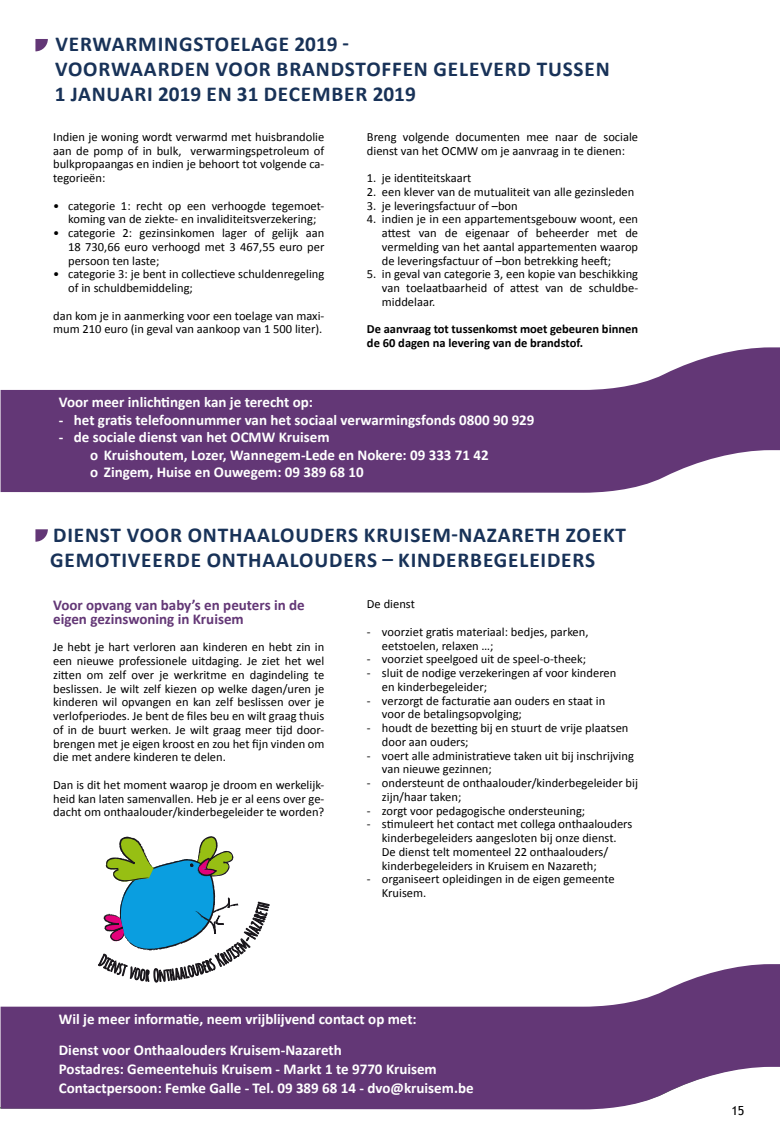
<style>
.page{position:relative;width:780px;height:1134px;background:#fff}
.page>*{position:absolute;margin:0;border:0;box-sizing:border-box;transform-origin:0 0}
.t1{font:700 21.25px/25px "Calibri";letter-spacing:.04em;color:#183258}
.t2{font:700 16.62px "Amatic";color:#1a171c}
.t3{font:700 15px/17.5px "Calibri";color:#fff}
.t4{font:700 15px/13.8px "Calibri";color:#633776}
.t5{font:12.5px/13.8px "Calibri";color:#000}
.t6{font:700 12.5px/13.8px "Calibri";color:#000}
.t7{font:12.5px "Trebuchet MS";color:#000}
</style>
<div class="page">
<svg style="left:0;top:1064px;width:596px;height:46px"></svg>
<svg style="left:35px;top:39px;width:13px;height:12px"></svg>
<svg style="left:35px;top:529px;width:13px;height:13px"></svg>
<svg style="left:1px;top:347px;width:779px;height:146px;fill:#633776"></svg>
<svg style="left:1px;top:964px;width:779px;height:145px;fill:#633776"></svg>
<svg style="left:98px;top:836px;width:171px;height:148px"></svg>
<h1 class="t1" style="left:55px;top:32px;width:556px">VERWARMINGSTOELAGE 2019 -<br>VOORWAARDEN VOOR BRANDSTOFFEN GELEVERD TUSSEN<br>1 JANUARI 2019 EN 31 DECEMBER 2019</h1>
<p class="t5" style="left:53px;top:130px;width:273px;text-align:justify">Indien je woning wordt verwarmd met huisbrandolie aan de pomp of in bulk, verwarmingspetroleum of bulkpropaangas en indien je behoort tot volgende ca&shy;tegorieën:</p>
<p class="t5" style="left:53px;top:199px;width:273px;text-align:center">• categorie 1: recht op een verhoogde tegemoet&shy;koming van de ziekte- en invaliditeitsverzekering;</p>
<p class="t5" style="left:68px;top:226px;width:258px;text-align:justify;text-indent:-15px">• categorie 2: gezinsinkomen lager of gelijk aan 18 730,66 euro verhoogd met 3 467,55 euro per persoon ten laste;</p>
<p class="t5" style="left:68px;top:267px;width:258px;text-indent:-15px">• categorie 3: je bent in collectieve schuldenregeling of in schuldbemiddeling;</p>
<p class="t5" style="left:53px;top:309px;width:273px">dan kom je in aanmerking voor een toelage van maxi&shy;mum 210 euro (in geval van aankoop van 1 500 liter).</p>
<p class="t5" style="left:367px;top:130px;width:273px">Breng volgende documenten mee naar de sociale dienst van het OCMW om je aanvraag in te dienen:</p>
<p class="t5" style="left:367px;top:171px;width:106px">1. je identiteitskaart</p>
<p class="t5" style="left:367px;top:185px;width:269px">2. een klever van de mutualiteit van alle gezinsleden</p>
<p class="t5" style="left:367px;top:199px;width:152px">3. je leveringsfactuur of –bon</p>
<p class="t5" style="left:382px;top:212px;width:258px;text-align:justify;text-indent:-15px">4. indien je in een appartementsgebouw woont, een attest van de eigenaar of beheerder met de vermelding van het aantal appartementen waarop de leveringsfactuur of –bon betrekking heeft;</p>
<p class="t5" style="left:382px;top:267px;width:258px;text-align:justify;text-indent:-15px">5. in geval van categorie 3, een kopie van beschikking van toelaatbaarheid of attest van de schuldbe&shy;middelaar.</p>
<p class="t6" style="left:367px;top:322px;width:273px">De aanvraag tot tussenkomst moet gebeuren binnen de 60 dagen na levering van de brandstof.</p>
<p class="t3" style="left:59px;top:393px;width:256px">Voor meer inlichtingen kan je terecht op:</p>
<p class="t3" style="left:59px;top:411px;width:477px">- het gratis telefoonnummer van het sociaal verwarmingsfonds 0800 90 929</p>
<p class="t3" style="left:90px;top:428px;width:400px;text-indent:-31px">- de sociale dienst van het OCMW Kruisem<br>o Kruishoutem, Lozer, Wannegem-Lede en Nokere: 09 333 71 42 o Zingem, Huise en Ouwegem: 09 389 68 10</p>
<h1 class="t1" style="left:50px;top:522px;width:577px">DIENST VOOR ONTHAALOUDERS KRUISEM-NAZARETH ZOEKT<br>GEMOTIVEERDE ONTHAALOUDERS – KINDERBEGELEIDERS</h1>
<p class="t4" style="left:53px;top:598px;width:253px">Voor opvang van baby’s en peuters in de eigen gezinswoning in Kruisem</p>
<p class="t5" style="left:53px;top:640px;width:273px;text-align:justify">Je hebt je hart verloren aan kinderen en hebt zin in een nieuwe professionele uitdaging. Je ziet het wel zitten om zelf over je werkritme en dagindeling te beslissen. Je wilt zelf kiezen op welke dagen/uren je kinderen wil opvangen en kan zelf beslissen over je verlofperiodes. Je bent de files beu en wilt graag thuis of in de buurt werken. Je wilt graag meer tijd door&shy;brengen met je eigen kroost en zou het fijn vinden om die met andere kinderen te delen.</p>
<p class="t5" style="left:53px;top:778px;width:273px;text-align:justify">Dan is dit het moment waarop je droom en werkelijk&shy;heid kan laten samenvallen. Heb je er al eens over ge&shy;dacht om onthaalouder/kinderbegeleider te worden?</p>
<h2 class="t2" style="left:154px;top:963px;width:7px">O</h2>
<p class="t5" style="left:367px;top:597px;width:49px">De dienst</p>
<p class="t5" style="left:382px;top:625px;width:208px;text-indent:-15px">- voorziet gratis materiaal: bedjes, parken, eetstoelen, relaxen …;</p>
<p class="t5" style="left:367px;top:652px;width:221px">- voorziet speelgoed uit de speel-o-theek;</p>
<p class="t5" style="left:382px;top:666px;width:236px;text-indent:-15px">- sluit de nodige verzekeringen af voor kinderen en kinderbegeleider;</p>
<p class="t5" style="left:382px;top:694px;width:225px;text-indent:-15px">- verzorgt de facturatie aan ouders en staat in voor de betalingsopvolging;</p>
<p class="t5" style="left:382px;top:721px;width:248px;text-indent:-15px">- houdt de bezetting bij en stuurt de vrije plaatsen door aan ouders;</p>
<p class="t5" style="left:382px;top:749px;width:253px;text-indent:-15px">- voert alle administratieve taken uit bij inschrijving van nieuwe gezinnen;</p>
<p class="t5" style="left:382px;top:776px;width:257px;text-indent:-15px">- ondersteunt de onthaalouder/kinderbegeleider bij zijn/haar taken;</p>
<p class="t5" style="left:367px;top:804px;width:220px">- zorgt voor pedagogische ondersteuning;</p>
<p class="t5" style="left:382px;top:817px;width:252px;text-indent:-15px">- stimuleert het contact met collega onthaalouders kinderbegeleiders aangesloten bij onze dienst.<br>De dienst telt momenteel 22 onthaalouders/ kinderbegeleiders in Kruisem en Nazareth;</p>
<p class="t5" style="left:382px;top:872px;width:234px;text-indent:-15px">- organiseert opleidingen in de eigen gemeente<br>Kruisem.</p>
<p class="t3" style="left:59px;top:1003px;width:359px;line-height:31.2px">Wil je meer informatie, neem vrijblijvend contact op met:<br>Dienst voor Onthaalouders Kruisem-Nazareth</p>
<p class="t3" style="left:59px;top:1060px;width:416px;line-height:18.8px">Postadres: Gemeentehuis Kruisem - Markt 1 te 9770 Kruisem<br>Contactpersoon: Femke Galle - Tel. 09 389 68 14 - dvo@kruisem.be</p>
<p class="t7" style="left:731px;top:1103px;width:15px">15</p>
</div>
